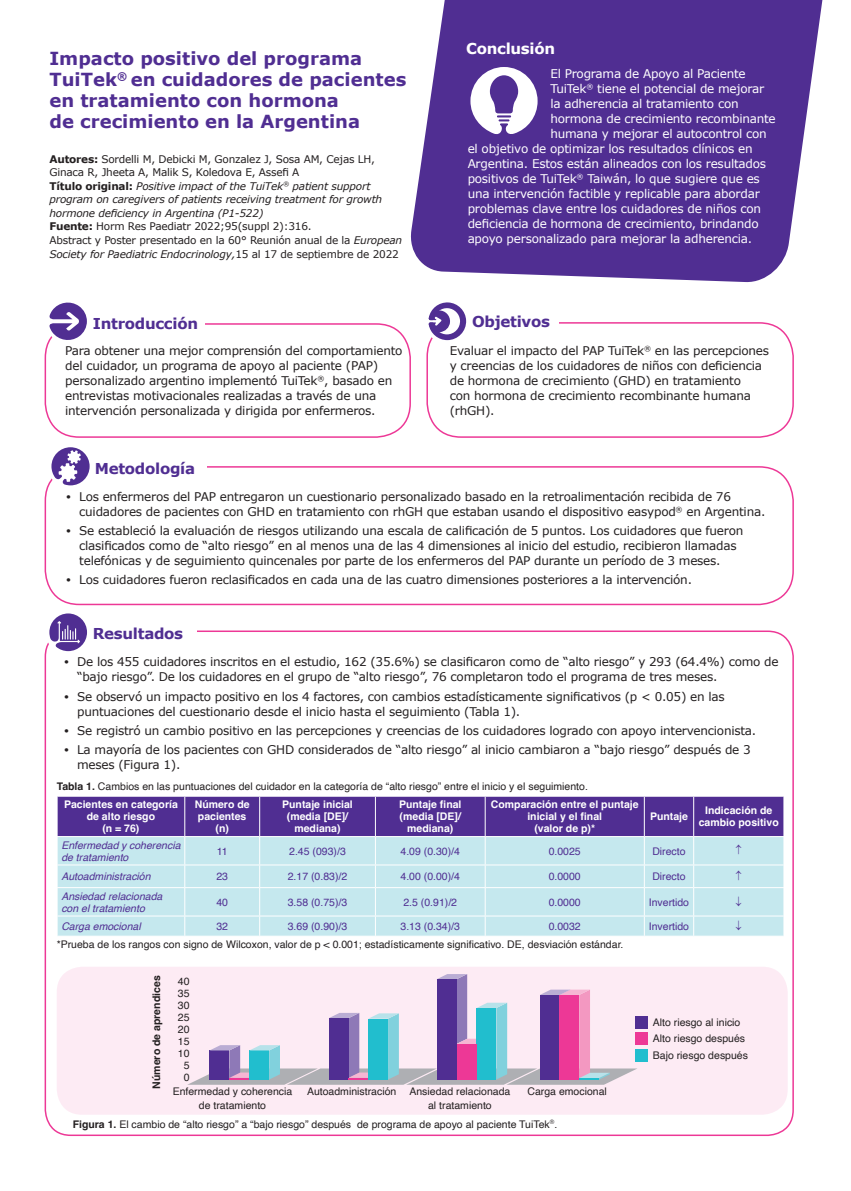
<style>
.page{position:relative;width:851px;height:1191px;background:#fff}
.page>*{position:absolute;margin:0;border:0;box-sizing:border-box;transform-origin:0 0}
.t1{font:700 18px/21px "Verdana";color:#502e92}
.t2{font:700 15px "Verdana";letter-spacing:-.02em;color:#502e92}
.t3{font:700 15px "Verdana";letter-spacing:-.02em;color:#fff}
.t4{font:12px/15px "Verdana";letter-spacing:-.02em;color:#231f20}
.t5{font:12px "Verdana";letter-spacing:-.02em;color:#fff}
.t6{font:10.5px/12px "Helvetica";color:#231f20}
.t7{font:10.5px/13.5px "Verdana";letter-spacing:-.02em;color:#231f20}
.t8{font:700 10.5px/12px "Helvetica";color:#fff;text-align:center}
.t9{font:10.5px "Helvetica";color:#502e92}
.t10{font:italic 10.5px/12px "Helvetica";color:#502e92}
.t11{font:700 10.5px "Helvetica";color:#231f20}
.s1{font-weight:700}
.s2{font-style:italic}
.s3{font-family:"Arial";font-weight:700}
.s4{font-weight:700;color:#fff}
</style>
<div class="page">
<svg style="left:49px;top:613px;width:38px;height:38px"></svg>
<svg style="left:410px;top:0;width:413px;height:283px;background:#63459e"></svg>
<svg style="left:470px;top:67px;width:67px;height:70px"></svg>
<div style="left:45px;top:323px;width:366px;height:115px;border:2px solid #ed3896;border-radius:34px"></div>
<div style="left:46px;top:299px;width:45px;height:45px;background:#fff;border-radius:50%"></div>
<svg style="left:48px;top:302px;width:39px;height:40px"></svg>
<div style="left:89px;top:311px;width:116px;height:24px;background:#fff"></div>
<div style="left:45px;top:466px;width:748px;height:139px;border:2px solid #ed3896;border-radius:34px"></div>
<div style="left:48px;top:444px;width:45px;height:45px;background:#fff;border-radius:50%"></div>
<svg style="left:51px;top:447px;width:39px;height:38px"></svg>
<div style="left:91px;top:456px;width:116px;height:24px;background:#fff"></div>
<div style="left:426px;top:322px;width:367px;height:116px;border:2px solid #ed3896;border-radius:34px"></div>
<div style="left:425px;top:299px;width:45px;height:45px;background:#fff;border-radius:50%"></div>
<svg style="left:428px;top:302px;width:38px;height:38px"></svg>
<div style="left:468px;top:309px;width:90px;height:24px;background:#fff"></div>
<div style="left:57px;top:966px;width:730px;height:148px;background:#fdebf4;border-radius:26px"></div>
<div style="left:635px;top:1015px;width:12px;height:13px;background:#502e92"></div>
<div style="left:635px;top:1032px;width:12px;height:13px;background:#ed3896"></div>
<div style="left:635px;top:1048px;width:12px;height:13px;background:#21bece"></div>
<svg style="left:189px;top:974px;width:448px;height:110px"></svg>
<div style="left:559px;top:995px;width:20px;height:84px;background:#ed3896"></div>
<svg style="left:57px;top:796px;width:727px;height:139px;background:#a6b4d4"></svg>
<h1 class="t1" style="left:49px;top:48px;width:358px">Impacto positivo del programa<br>TuiTek<sup>®</sup> en cuidadores de pacientes en tratamiento con hormona<br>de crecimiento en la Argentina</h1>
<p class="t7" style="left:49px;top:152px;width:354px"><span class="s1">Autores:</span> Sordelli M, Debicki M, Gonzalez J, Sosa AM, Cejas LH, Ginaca R, Jheeta A, Malik S, Koledova E, Assefi A<br><span class="s1">Título original:</span> <span class="s2">Positive impact of the TuiTek</span><sup>®</sup> <span class="s2">patient support program on caregivers of patients receiving treatment for growth hormone deficiency in Argentina (P1-522)<br></span><span class="s1">Fuente:</span> Horm Res Paediatr 2022;95(suppl 2):316.<br>Abstract y Poster presentado en la 60° Reunión anual de la <span class="s2">European Society for Paediatric Endocrinology,</span>15 al 17 de septiembre de 2022</p>
<p class="t2" style="left:93px;top:313px;width:107px">Introducción</p>
<p class="t4" style="left:65px;top:343px;width:339px">Para obtener una mejor comprensión del comportamiento del cuidador, un programa de apoyo al paciente (PAP) personalizado argentino implementó TuiTek<sup>®</sup>, basado en entrevistas motivacionales realizadas a través de una intervención personalizada y dirigida por enfermeros.</p>
<p class="t2" style="left:95px;top:458px;width:102px">Metodología</p>
<p class="t3" style="left:466px;top:39px;width:90px">Conclusión</p>
<p class="t5" style="left:550px;top:65px;width:197px">El Programa de Apoyo al Paciente</p>
<p class="t5" style="left:550px;top:80px;width:215px">TuiTek<sup>®</sup> tiene el potencial de mejorar</p>
<p class="t5" style="left:550px;top:95px;width:190px">la adherencia al tratamiento con</p>
<p class="t5" style="left:550px;top:110px;width:227px">hormona de crecimiento recombinante</p>
<p class="t5" style="left:550px;top:125px;width:218px">humana y mejorar el autocontrol con</p>
<p class="t5" style="left:467px;top:140px;width:286px">el objetivo de optimizar los resultados clínicos en</p>
<p class="t5" style="left:467px;top:155px;width:300px">Argentina. Estos están alineados con los resultados</p>
<p class="t5" style="left:467px;top:170px;width:293px">positivos de TuiTek<sup>®</sup> Taiwán, lo que sugiere que es</p>
<p class="t5" style="left:467px;top:185px;width:293px">una intervención factible y replicable para abordar</p>
<p class="t5" style="left:467px;top:200px;width:295px">problemas clave entre los cuidadores de niños con</p>
<p class="t5" style="left:467px;top:215px;width:292px">deficiencia de hormona de crecimiento, brindando</p>
<p class="t5" style="left:467px;top:230px;width:286px">apoyo personalizado para mejorar la adherencia.</p>
<p class="t2" style="left:472px;top:312px;width:79px">Objetivos</p>
<p class="t4" style="left:449px;top:343px;width:321px">Evaluar el impacto del PAP TuiTek<sup>®</sup> en las percepciones y creencias de los cuidadores de niños con deficiencia de hormona de crecimiento (GHD) en tratamiento<br>con hormona de crecimiento recombinante humana (rhGH).</p>
<p class="t4" style="left:79px;top:488px;width:687px;text-indent:-13px"><span class="s3">•</span> Los enfermeros del PAP entregaron un cuestionario personalizado basado en la retroalimentación recibida de 76 cuidadores de pacientes con GHD en tratamiento con rhGH que estaban usando el dispositivo easypod<sup>®</sup> en Argentina.</p>
<p class="t4" style="left:79px;top:523px;width:665px;text-indent:-13px"><span class="s3">•</span> Se estableció la evaluación de riesgos utilizando una escala de calificación de 5 puntos. Los cuidadores que fueron clasificados como de “alto riesgo” en al menos una de las 4 dimensiones al inicio del estudio, recibieron llamadas telefónicas y de seguimiento quincenales por parte de los enfermeros del PAP durante un período de 3 meses.</p>
<p class="t4" style="left:66px;top:572px;width:627px"><span class="s3">•</span> Los cuidadores fueron reclasificados en cada una de las cuatro dimensiones posteriores a la intervención.</p>
<p class="t2" style="left:93px;top:623px;width:92px">Resultados</p>
<p class="t4" style="left:77px;top:654px;width:703px;text-indent:-13px"><span class="s3">•</span> De los 455 cuidadores inscritos en el estudio, 162 (35.6%) se clasificaron como de “alto riesgo” y 293 (64.4%) como de “bajo riesgo”. De los cuidadores en el grupo de “alto riesgo”, 76 completaron todo el programa de tres meses.</p>
<p class="t4" style="left:77px;top:688px;width:649px;text-indent:-13px"><span class="s3">•</span> Se observó un impacto positivo en los 4 factores, con cambios estadísticamente significativos (p &lt; 0.05) en las puntuaciones del cuestionario desde el inicio hasta el seguimiento (Tabla 1).</p>
<p class="t4" style="left:64px;top:723px;width:693px"><span class="s3">•</span> Se registró un cambio positivo en las percepciones y creencias de los cuidadores logrado con apoyo intervencionista.</p>
<p class="t4" style="left:77px;top:742px;width:675px;text-indent:-13px"><span class="s3">•</span> La mayoría de los pacientes con GHD considerados de “alto riesgo” al inicio cambiaron a “bajo riesgo” después de 3 meses (Figura 1).</p>
<p class="t6" style="left:64px;top:777px;width:525px;line-height:18.5px;text-indent:-7px"><span class="s1">Tabla 1.</span> Cambios en las puntuaciones del cuidador en la categoría de “alto riesgo” entre el inicio y el seguimiento.<br><span class="s4">Pacientes en categoría</span></p>
<p class="t8" style="left:87px;top:812px;width:70px">de alto riesgo (n = 76)</p>
<p class="t8" style="left:195px;top:800px;width:56px">Número de pacientes (n)</p>
<p class="t8" style="left:282px;top:800px;width:72px">Puntaje inicial (media [DE]/ mediana)</p>
<p class="t8" style="left:399px;top:800px;width:64px">Puntaje final (media [DE]/ mediana)</p>
<p class="t8" style="left:491px;top:800px;width:149px">Comparación entre el puntaje inicial y el final<br>(valor de p)*</p>
<p class="t8" style="left:650px;top:812px;width:39px">Puntaje</p>
<p class="t8" style="left:698px;top:806px;width:81px">Indicación de cambio positivo</p>
<p class="t10" style="left:61px;top:839px;width:121px">Enfermedad y coherencia de tratamiento</p>
<p class="t9" style="left:217px;top:843px;width:12px">11</p>
<p class="t9" style="left:289px;top:843px;width:58px">2.45 (093)/3</p>
<p class="t9" style="left:400px;top:843px;width:61px">4.09 (0.30)/4</p>
<p class="t9" style="left:548px;top:843px;width:34px">0.0025</p>
<p class="t9" style="left:652px;top:843px;width:35px">Directo</p>
<p class="t10" style="left:61px;top:870px;width:91px">Autoadministración</p>
<p class="t9" style="left:216px;top:868px;width:13px">23</p>
<p class="t9" style="left:288px;top:868px;width:61px">2.17 (0.83)/2</p>
<p class="t9" style="left:400px;top:868px;width:61px">4.00 (0.00)/4</p>
<p class="t9" style="left:548px;top:868px;width:34px">0.0000</p>
<p class="t9" style="left:652px;top:868px;width:35px">Directo</p>
<p class="t10" style="left:61px;top:890px;width:102px">Ansiedad relacionada con el tratamiento</p>
<p class="t9" style="left:216px;top:894px;width:13px">40</p>
<p class="t9" style="left:288px;top:894px;width:61px">3.58 (0.75)/3</p>
<p class="t9" style="left:403px;top:894px;width:55px">2.5 (0.91)/2</p>
<p class="t9" style="left:548px;top:894px;width:34px">0.0000</p>
<p class="t9" style="left:648px;top:894px;width:42px">Invertido</p>
<p class="t10" style="left:61px;top:920px;width:81px">Carga emocional</p>
<p class="t9" style="left:216px;top:918px;width:13px">32</p>
<p class="t9" style="left:288px;top:918px;width:61px">3.69 (0.90)/3</p>
<p class="t9" style="left:400px;top:918px;width:61px">3.13 (0.34)/3</p>
<p class="t9" style="left:548px;top:918px;width:34px">0.0032</p>
<p class="t9" style="left:648px;top:918px;width:42px">Invertido</p>
<p class="t6" style="left:57px;top:939px;width:568px">*Prueba de los rangos con signo de Wilcoxon, valor de p &lt; 0.001; estadísticamente significativo. DE, desviación estándar.</p>
<p class="t11" style="left:150px;top:1088px;width:115px;rotate:-90deg">Número de aprendices</p>
<p class="t6" style="left:178px;top:975px;width:13px;text-align:center">40<br>35<br>30<br>25<br>20<br>15<br>10<br>5<br>0</p>
<p class="t6" style="left:173px;top:1086px;width:121px">Enfermedad y coherencia</p>
<p class="t6" style="left:527px;top:1086px;width:81px">Carga emocional</p>
<p class="t6" style="left:199px;top:1099px;width:69px">de tratamiento</p>
<p class="t6" style="left:428px;top:1085px;width:84px;line-height:13.5px;text-indent:-121px">Autoadministración Ansiedad relacionada al tratamiento</p>
<p class="t6" style="left:73px;top:1118px;width:486px"><span class="s1">Figura 1.</span> El cambio de “alto riesgo” a “bajo riesgo” después de programa de apoyo al paciente TuiTek<sup>®</sup>.</p>
<p class="t6" style="left:652px;top:1014px;width:97px;line-height:16.5px">Alto riesgo al inicio<br>Alto riesgo después<br>Bajo riesgo después</p>
</div>
